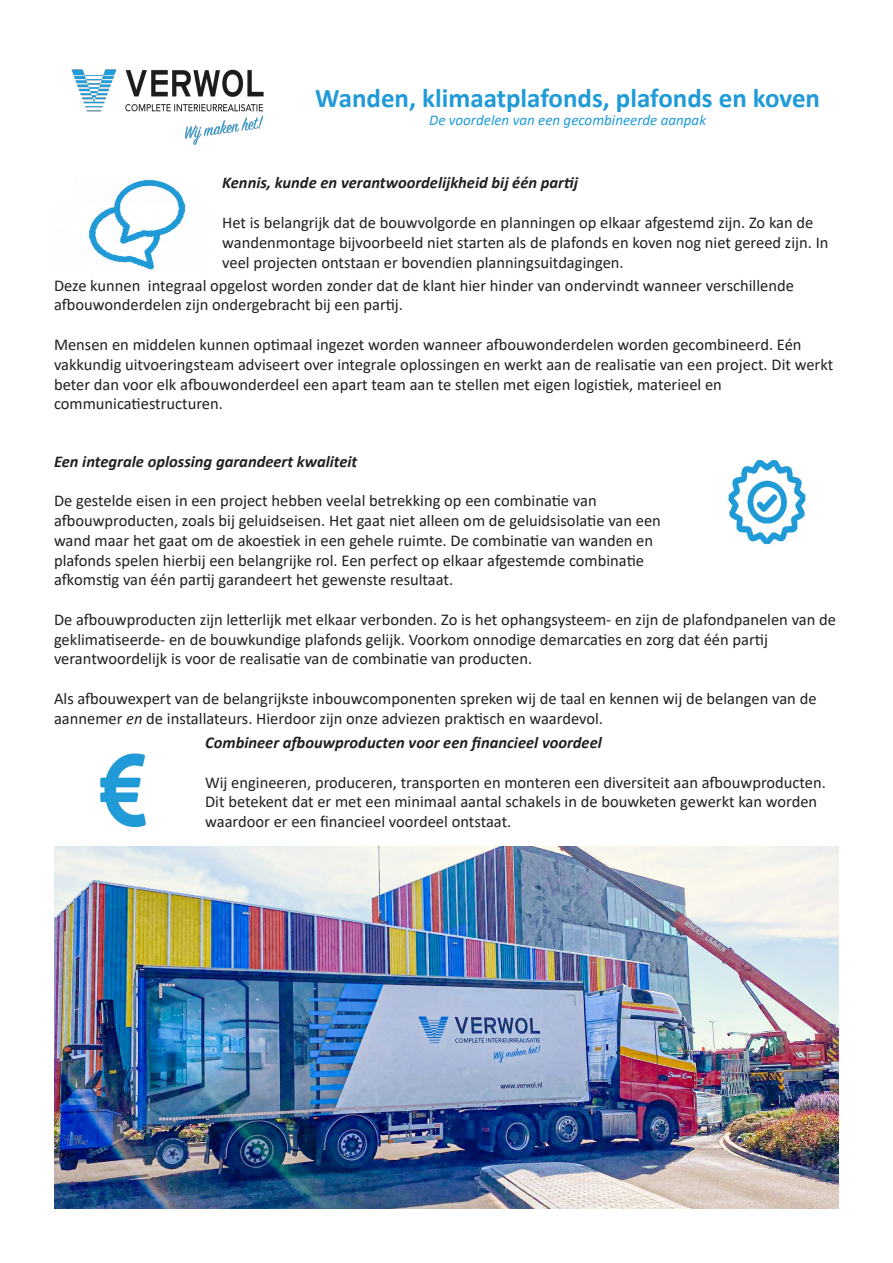
<style>
.page{position:relative;width:893px;height:1263px;background:#fff}
.page>*{position:absolute;margin:0;border:0;box-sizing:border-box;transform-origin:0 0}
.t1{font:700 27px "Calibri";color:#209bd8}
.t2{font:16.5px/19.8px "Calibri";color:#231f20}
.t3{font:italic 700 16.5px "Calibri";color:#231f20}
.t4{font:italic 15px "Calibri";color:#209bd8}
.s1{font-style:italic}
</style>
<div class="page">
<img style="left:88px;top:179px;width:98px;height:91px">
<img style="left:71px;top:69px;width:193px;height:76px">
<img style="left:728px;top:460px;width:78px;height:85px">
<img style="left:100px;top:753px;width:46px;height:75px">
<img style="left:54px;top:846px;width:785px;height:363px">
<p class="t1" style="left:315px;top:79px;width:506px">Wanden, klimaatplafonds, plafonds en koven</p>
<p class="t4" style="left:429px;top:109px;width:278px">De voordelen van een gecombineerde aanpak</p>
<p class="t3" style="left:222px;top:171px;width:357px">Kennis, kunde en verantwoordelijkheid bij één partij</p>
<p class="t2" style="left:222px;top:212px;width:608px">Het is belangrijk dat de bouwvolgorde en planningen op elkaar afgestemd zijn. Zo kan de wandenmontage bijvoorbeeld niet starten als de plafonds en koven nog niet gereed zijn. In veel projecten ontstaan er bovendien planningsuitdagingen.</p>
<p class="t2" style="left:54px;top:275px;width:741px">Deze kunnen integraal opgelost worden zonder dat de klant hier hinder van ondervindt wanneer verschillende afbouwonderdelen zijn ondergebracht bij een partij.</p>
<p class="t2" style="left:54px;top:334px;width:781px">Mensen en middelen kunnen optimaal ingezet worden wanneer afbouwonderdelen worden gecombineerd. Eén vakkundig uitvoeringsteam adviseert over integrale oplossingen en werkt aan de realisatie van een project. Dit werkt beter dan voor elk afbouwonderdeel een apart team aan te stellen met eigen logistiek, materieel en communicatiestructuren.</p>
<p class="t3" style="left:54px;top:449px;width:305px">Een integrale oplossing garandeert kwaliteit</p>
<p class="t2" style="left:54px;top:490px;width:608px">De gestelde eisen in een project hebben veelal betrekking op een combinatie van afbouwproducten, zoals bij geluidseisen. Het gaat niet alleen om de geluidsisolatie van een wand maar het gaat om de akoestiek in een gehele ruimte. De combinatie van wanden en plafonds spelen hierbij een belangrijke rol. Een perfect op elkaar afgestemde combinatie</p>
<p class="t2" style="left:54px;top:569px;width:401px">afkomstig van één partij garandeert het gewenste resultaat.</p>
<p class="t2" style="left:54px;top:609px;width:784px">De afbouwproducten zijn letterlijk met elkaar verbonden. Zo is het ophangsysteem- en zijn de plafondpanelen van de geklimatiseerde- en de bouwkundige plafonds gelijk. Voorkom onnodige demarcaties en zorg dat één partij verantwoordelijk is voor de realisatie van de combinatie van producten.</p>
<p class="t2" style="left:54px;top:688px;width:764px">Als afbouwexpert van de belangrijkste inbouwcomponenten spreken wij de taal en kennen wij de belangen van de aannemer <span class="s1">en</span> de installateurs. Hierdoor zijn onze adviezen praktisch en waardevol.</p>
<p class="t3" style="left:205px;top:731px;width:398px">Combineer afbouwproducten voor een financieel voordeel</p>
<p class="t2" style="left:205px;top:772px;width:622px">Wij engineeren, produceren, transporten en monteren een diversiteit aan afbouwproducten.<br>Dit betekent dat er met een minimaal aantal schakels in de bouwketen gewerkt kan worden waardoor er een financieel voordeel ontstaat.</p>
</div>
